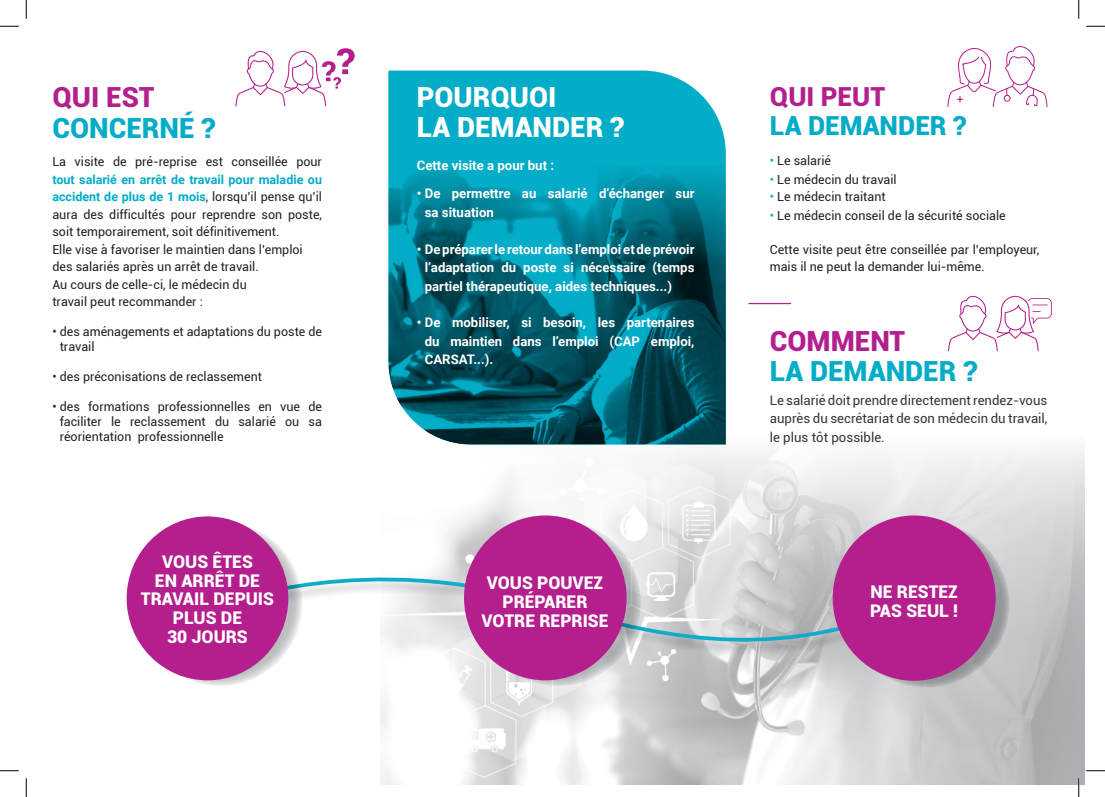
<style>
.page{position:relative;width:1105px;height:797px;background:#fff}
.page>*{position:absolute;margin:0;border:0;box-sizing:border-box;transform-origin:0 0}
.t1{font:900 27.75px "Roboto";color:#03acc7}
.t2{font:900 27.75px/30.4px "Roboto";color:#fff}
.t3{font:900 27.75px "Roboto";color:#b3208e}
.t4{font:900 26.25px "Roboto";color:#03acc7}
.t5{font:900 26.25px "Roboto";color:#b3208e}
.t6{font:900 17.5px/18.8px "Roboto";color:#fff;text-align:center}
.t7{font:700 13.25px/18.5px "Roboto";color:#fff;text-align:justify}
.t8{font:13.25px/18.5px "Roboto";color:#363536;text-align:justify}
.t9{font:12.5px/17.5px "Roboto";color:#231f20}
.s1{font-weight:700;color:#03acc7}
.s2{color:#03acc7}
</style>
<div class="page">
<img style="left:445px;top:444px;width:639px;height:341px">
<svg style="left:235px;top:48px;width:120px;height:58px"></svg>
<div style="left:388px;top:71px;width:338px;height:93px;background:#03acc7"></div>
<img style="left:388px;top:164px;width:338px;height:280px">
<hr style="left:748px;top:303px;width:43px;height:1px;background:#b41e8d">
<svg style="left:947px;top:46px;width:100px;height:61px"></svg>
<svg style="left:948px;top:295px;width:104px;height:56px"></svg>
<svg style="left:843px;top:521px;width:166px;height:166px;background:#bfbec2"></svg>
<svg style="left:303px;top:549px;width:557px;height:110px"></svg>
<svg style="left:138px;top:521px;width:165px;height:165px"></svg>
<div style="left:127px;top:516px;width:161px;height:164px;background:#b41e8d;border-radius:50%"></div>
<div style="left:833px;top:515px;width:163px;height:165px;background:#b41e8d;border-radius:50%"></div>
<svg style="left:475px;top:520px;width:166px;height:166px"></svg>
<div style="left:464px;top:515px;width:163px;height:165px;background:#b41e8d;border-radius:50%"></div>
<svg style="left:0;top:25px;width:19px;height:2px"></svg>
<svg style="left:1086px;top:25px;width:19px;height:2px"></svg>
<svg style="left:0;top:770px;width:19px;height:1px"></svg>
<svg style="left:1086px;top:770px;width:19px;height:1px"></svg>
<svg style="left:25px;top:0;width:2px;height:19px"></svg>
<svg style="left:25px;top:778px;width:2px;height:19px"></svg>
<svg style="left:1078px;top:0;width:1px;height:19px"></svg>
<svg style="left:1078px;top:778px;width:1px;height:19px"></svg>
<h1 class="t3" style="left:52px;top:86px;width:104px">QUI EST</h1>
<h1 class="t1" style="left:52px;top:116px;width:165px">CONCERNÉ ?</h1>
<p class="t9" style="left:52px;top:154px;width:271px">La visite de pré-reprise est conseillée pour</p>
<p class="t9" style="left:52px;top:172px;width:271px"><span class="s1">tout salarié en arrêt de travail pour maladie ou accident de plus de 1 mois</span>, lorsqu’il pense qu’il aura des difficultés pour reprendre son poste, soit temporairement, soit définitivement.<br>Elle vise à favoriser le maintien dans l’emploi des salariés après un arrêt de travail.<br>Au cours de celle-ci, le médecin du<br>travail peut recommander :</p>
<p class="t9" style="left:60px;top:325px;width:264px;line-height:15px;text-indent:-7px">• des aménagements et adaptations du poste de travail</p>
<p class="t9" style="left:52px;top:369px;width:211px">• des préconisations de reclassement</p>
<p class="t9" style="left:60px;top:400px;width:264px;line-height:15px;text-align:justify;text-indent:-7px">• des formations professionnelles en vue de faciliter le reclassement du salarié ou sa réorientation professionnelle</p>
<h3 class="t6" style="left:141px;top:553px;width:135px">VOUS ÊTES<br>EN ARRÊT DE<br>TRAVAIL DEPUIS<br>PLUS DE<br>30 JOURS</h3>
<h1 class="t2" style="left:417px;top:84px;width:209px">POURQUOI<br>LA DEMANDER ?</h1>
<p class="t7" style="left:417px;top:157px;width:139px">Cette visite a pour but :</p>
<p class="t7" style="left:425px;top:185px;width:271px;text-indent:-8px">• De permettre au salarié d’échanger sur sa situation</p>
<p class="t7" style="left:425px;top:240px;width:271px;text-indent:-8px">• De préparer le retour dans l’emploi et de prévoir l’adaptation du poste si nécessaire (temps partiel thérapeutique, aides techniques...)</p>
<p class="t7" style="left:425px;top:314px;width:271px;text-indent:-8px">• De mobiliser, si besoin, les partenaires du maintien dans l’emploi (CAP emploi, CARSAT...).</p>
<h2 class="t5" style="left:770px;top:86px;width:117px">QUI PEUT</h2>
<h2 class="t4" style="left:770px;top:115px;width:198px">LA DEMANDER ?</h2>
<p class="t9" style="left:770px;top:153px;width:63px"><span class="s2">•</span> Le salarié</p>
<p class="t9" style="left:770px;top:171px;width:128px"><span class="s2">•</span> Le médecin du travail</p>
<p class="t9" style="left:770px;top:189px;width:117px"><span class="s2">•</span> Le médecin traitant</p>
<p class="t9" style="left:770px;top:208px;width:237px"><span class="s2">•</span> Le médecin conseil de la sécurité sociale</p>
<p class="t9" style="left:770px;top:241px;width:271px">Cette visite peut être conseillée par l’employeur, mais il ne peut la demander lui-même.</p>
<h1 class="t3" style="left:770px;top:329px;width:137px">COMMENT</h1>
<h1 class="t1" style="left:770px;top:360px;width:209px">LA DEMANDER ?</h1>
<p class="t8" style="left:770px;top:392px;width:279px">Le salarié doit prendre directement rendez-vous auprès du secrétariat de son médecin du travail, le plus tôt possible.</p>
<h3 class="t6" style="left:481px;top:575px;width:129px">VOUS POUVEZ<br>PRÉPARER<br>VOTRE REPRISE</h3>
<h3 class="t6" style="left:870px;top:583px;width:89px;text-align:left">NE RESTEZ<br>PAS SEUL !</h3>
</div>
